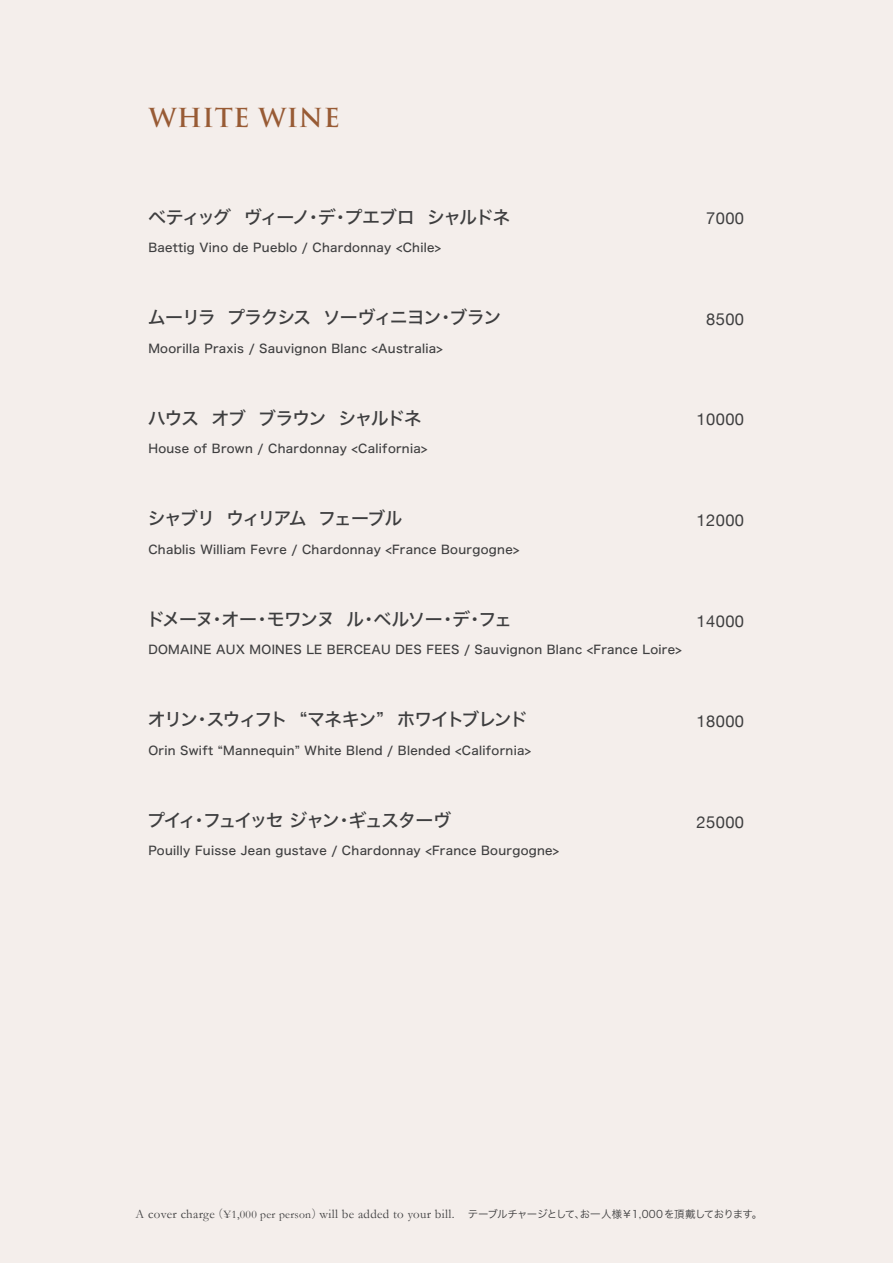
<style>
.page{position:relative;width:893px;height:1263px;background:#f4eeeb}
.page>*{position:absolute;margin:0;border:0;box-sizing:border-box;transform-origin:0 0}
.t1{font:700 25.5px "Trajan Pro";letter-spacing:.025em;color:#985b35}
.t2{font:18px "Hiragino Sans W5";letter-spacing:-.085em;color:#3e3e3f}
.t3{font:16.5px "Helvetica Neue";letter-spacing:.025em;color:#3e3e3f}
.t4{font:12.9px "Garamond";letter-spacing:.025em;color:#3e3e3f}
.t5{font:12px "Hiragino Sans W5";letter-spacing:.025em;color:#3e3e3f}
.s1{font-size:11.55px}
.s2{font-family:"Hira Kaku Pro W3";font-size:10.5px}
</style>
<div class="page">
<h1 class="t1" style="left:149px;top:102px;width:193px">WHITE WINE</h1>
<h2 class="t2" style="left:148px;top:201px;width:364px">ベティッグ ヴィーノ・デ・プエブロ シャルドネ</h2>
<p class="t5" style="left:148px;top:237px;width:294px">Baettig Vino de Pueblo / Chardonnay &lt;Chile&gt;</p>
<h2 class="t2" style="left:148px;top:301px;width:355px">ムーリラ プラクシス ソーヴィニヨン・ブラン</h2>
<p class="t5" style="left:148px;top:337px;width:296px">Moorilla Praxis / Sauvignon Blanc &lt;Australia&gt;</p>
<h3 class="t3" style="left:706px;top:207px;width:39px">7000</h3>
<h3 class="t3" style="left:706px;top:307px;width:39px">8500</h3>
<h2 class="t2" style="left:148px;top:402px;width:275px">ハウス オブ ブラウン シャルドネ</h2>
<p class="t5" style="left:148px;top:438px;width:281px">House of Brown / Chardonnay &lt;California&gt;</p>
<h3 class="t3" style="left:697px;top:408px;width:49px">10000</h3>
<h2 class="t2" style="left:147px;top:502px;width:257px">シャブリ ウィリアム フェーブル</h2>
<p class="t5" style="left:148px;top:538px;width:372px">Chablis William Fevre / Chardonnay &lt;France Bourgogne&gt;</p>
<h3 class="t3" style="left:697px;top:508px;width:49px">12000</h3>
<h2 class="t2" style="left:147px;top:603px;width:367px">ドメーヌ・オー・モワンヌ ル・ベルソー・デ・フェ</h2>
<p class="t5" style="left:148px;top:639px;width:535px">DOMAINE AUX MOINES LE BERCEAU DES FEES / Sauvignon Blanc &lt;France Loire&gt;</p>
<h3 class="t3" style="left:697px;top:609px;width:49px">14000</h3>
<h2 class="t2" style="left:148px;top:703px;width:381px">オリン・スウィフト “マネキン” ホワイトブレンド</h2>
<p class="t5" style="left:148px;top:739px;width:384px">Orin Swift “Mannequin” White Blend / Blended &lt;California&gt;</p>
<h2 class="t2" style="left:147px;top:804px;width:305px">プイィ・フュイッセ ジャン・ギュスターヴ</h2>
<p class="t5" style="left:148px;top:840px;width:412px">Pouilly Fuisse Jean gustave / Chardonnay &lt;France Bourgogne&gt;</p>
<h3 class="t3" style="left:697px;top:709px;width:49px">18000</h3>
<h3 class="t3" style="left:697px;top:810px;width:49px">25000</h3>
<p class="t4" style="left:136px;top:1205px;width:628px">A cover charge <span class="s1">(¥1,000 per person)</span> will be added to your bill. <span class="s2">テーブルチャージとして、お一人様￥1,000を頂戴しております。</span></p>
</div>
